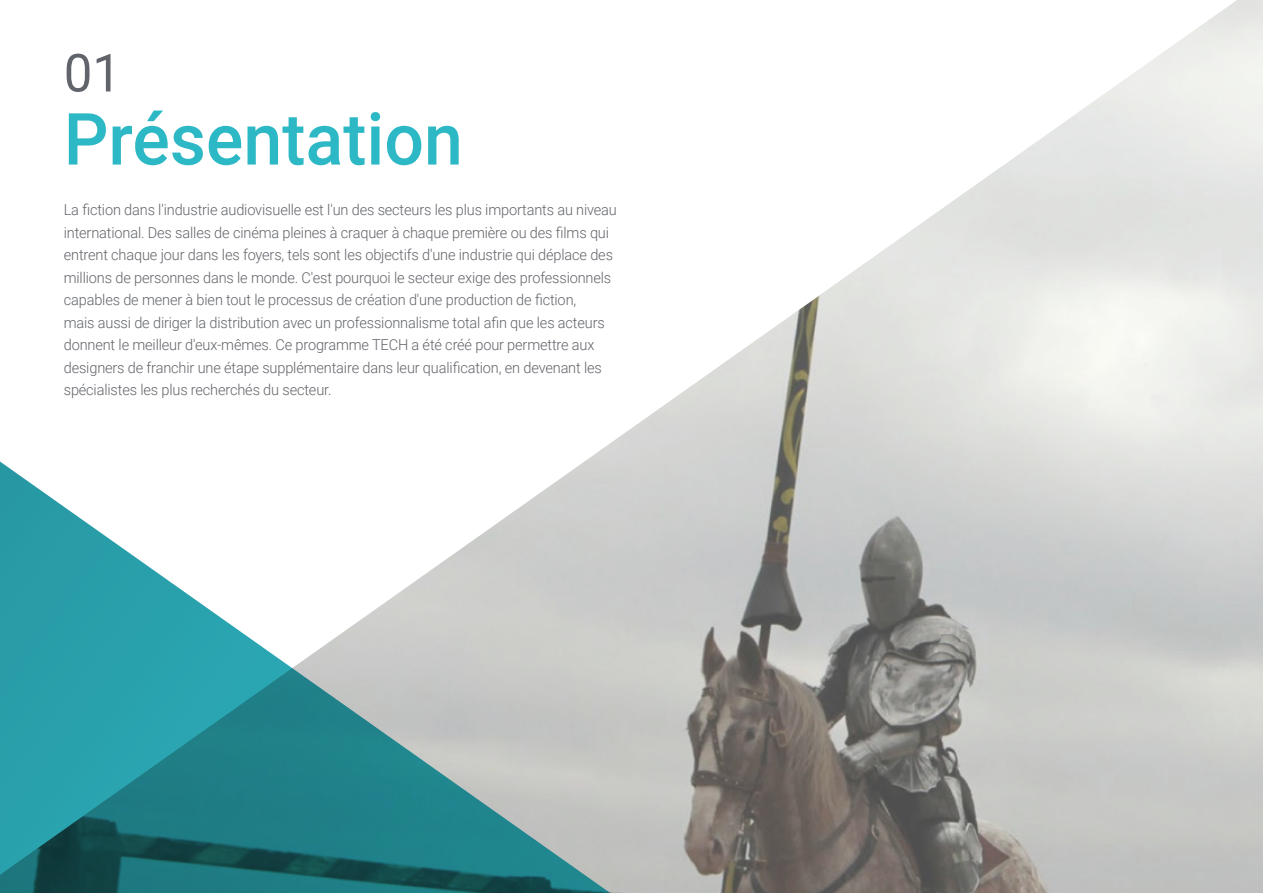
<style>
.page{position:relative;width:1263px;height:893px;background:#fff}
.page>*{position:absolute;margin:0;border:0;box-sizing:border-box;transform-origin:0 0}
.t1{font:500 72px "Roboto";color:#2db8c5}
.t2{font:52.5px "Roboto";color:#61646a}
.t3{font:300 15px/22.5px "Roboto";letter-spacing:-.01em;color:#61646a}
</style>
<div class="page">
<img style="left:607px;top:0;width:656px;height:893px">
<svg style="left:0;top:446px;width:640px;height:447px"></svg>
<h2 class="t2" style="left:64px;top:36px;width:59px">01</h2>
<h1 class="t1" style="left:64px;top:89px;width:401px">Présentation</h1>
<p class="t3" style="left:64px;top:198px;width:555px">La fiction dans l'industrie audiovisuelle est l'un des secteurs les plus importants au niveau international. Des salles de cinéma pleines à craquer à chaque première ou des films qui entrent chaque jour dans les foyers, tels sont les objectifs d'une industrie qui déplace des millions de personnes dans le monde. C'est pourquoi le secteur exige des professionnels capables de mener à bien tout le processus de création d'une production de fiction,<br>mais aussi de diriger la distribution avec un professionnalisme total afin que les acteurs donnent le meilleur d'eux-mêmes. Ce programme TECH a été créé pour permettre aux designers de franchir une étape supplémentaire dans leur qualification, en devenant les spécialistes les plus recherchés du secteur.</p>
</div>
